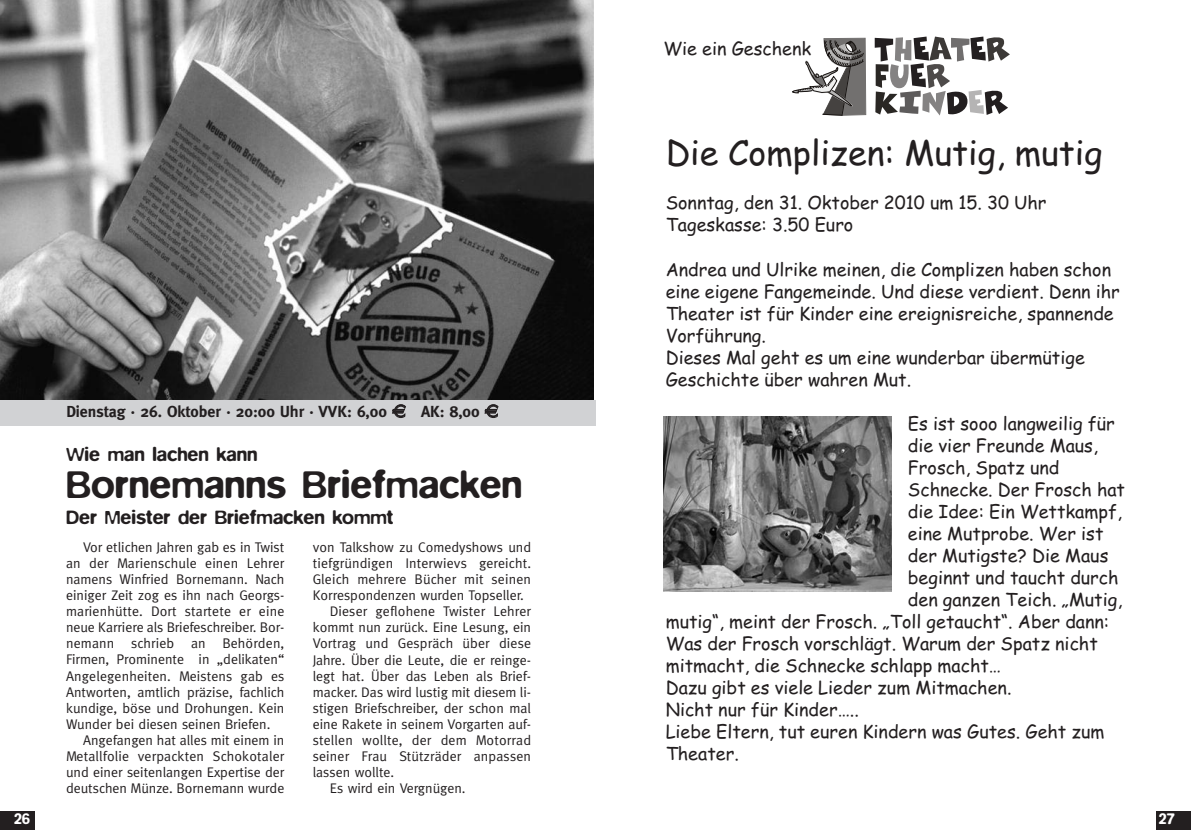
<style>
.page{position:relative;width:1191px;height:840px;background:#fff}
.page>*{position:absolute;margin:0;border:0;box-sizing:border-box;transform-origin:0 0}
.t1{font:500 40px "Blur";color:#231f20}
.t2{font:34px "Comic Sans MS";color:#231f20}
.t3{font:500 20px "Blur";color:#231f20}
.t4{font:18px/22px "Comic Sans MS";color:#231f20}
.t5{font:700 16px "Meta";color:#231f20}
.t6{font:500 16px "Blur";color:#fff}
.t7{font:14px "Meta";color:#231f20}
.s1{font-family:"Eurofont";font-weight:400}
</style>
<div class="page">
<div style="left:1156px;top:810px;width:35px;height:19px;background:#231f20"></div>
<div style="left:0;top:810px;width:34px;height:19px;background:#231f20"></div>
<img style="left:0;top:0;width:593px;height:400px">
<div style="left:0;top:400px;width:595px;height:26px;background:#d1d2d4"></div>
<svg style="left:874px;top:36px;width:136px;height:80px"></svg>
<svg style="left:792px;top:38px;width:74px;height:78px"></svg>
<img style="left:663px;top:416px;width:229px;height:175px">
<p class="t5" style="left:66px;top:402px;width:434px">Dienstag · 26. Oktober · 20:00 Uhr · VVK: 6,00 <span class="s1">D</span> AK: 8,00 <span class="s1">D</span></p>
<h3 class="t3" style="left:66px;top:442px;width:193px">Wie man lachen kann</h3>
<h1 class="t1" style="left:66px;top:460px;width:458px">Bornemanns Briefmacken</h1>
<h3 class="t3" style="left:66px;top:505px;width:329px">Der Meister der Briefmacken kommt</h3>
<p class="t7" style="left:83px;top:539px;width:203px">Vor etlichen Jahren gab es in Twist</p>
<p class="t7" style="left:66px;top:555px;width:220px">an der Marienschule einen Lehrer</p>
<p class="t7" style="left:66px;top:571px;width:220px">namens Winfried Bornemann. Nach</p>
<p class="t7" style="left:66px;top:587px;width:220px">einiger Zeit zog es ihn nach Georgs-</p>
<p class="t7" style="left:66px;top:603px;width:220px">marienhütte. Dort startete er eine</p>
<p class="t7" style="left:66px;top:619px;width:220px">neue Karriere als Briefeschreiber. Bor-</p>
<p class="t7" style="left:66px;top:635px;width:220px">nemann schrieb an Behörden,</p>
<p class="t7" style="left:66px;top:651px;width:220px">Firmen, Prominente in „delikaten“</p>
<p class="t7" style="left:66px;top:667px;width:220px">Angelegenheiten. Meistens gab es</p>
<p class="t7" style="left:66px;top:683px;width:220px">Antworten, amtlich präzise, fachlich</p>
<p class="t7" style="left:66px;top:699px;width:220px">kundige, böse und Drohungen. Kein</p>
<p class="t7" style="left:66px;top:715px;width:206px">Wunder bei diesen seinen Briefen.</p>
<p class="t7" style="left:83px;top:731px;width:203px">Angefangen hat alles mit einem in</p>
<p class="t7" style="left:66px;top:747px;width:220px">Metallfolie verpackten Schokotaler</p>
<p class="t7" style="left:66px;top:763px;width:220px">und einer seitenlangen Expertise der</p>
<p class="t7" style="left:66px;top:779px;width:220px">deutschen Münze. Bornemann wurde</p>
<p class="t7" style="left:313px;top:539px;width:220px">von Talkshow zu Comedyshows und</p>
<p class="t7" style="left:313px;top:555px;width:220px">tiefgründigen Interwievs gereicht.</p>
<p class="t7" style="left:313px;top:571px;width:220px">Gleich mehrere Bücher mit seinen</p>
<p class="t7" style="left:313px;top:587px;width:213px">Korrespondenzen wurden Topseller.</p>
<p class="t7" style="left:330px;top:603px;width:203px">Dieser geflohene Twister Lehrer</p>
<p class="t7" style="left:313px;top:619px;width:220px">kommt nun zurück. Eine Lesung, ein</p>
<p class="t7" style="left:313px;top:635px;width:220px">Vortrag und Gespräch über diese</p>
<p class="t7" style="left:313px;top:651px;width:220px">Jahre. Über die Leute, die er reinge-</p>
<p class="t7" style="left:313px;top:667px;width:220px">legt hat. Über das Leben als Brief-</p>
<p class="t7" style="left:313px;top:683px;width:220px">macker. Das wird lustig mit diesem li-</p>
<p class="t7" style="left:313px;top:699px;width:220px">stigen Briefschreiber, der schon mal</p>
<p class="t7" style="left:313px;top:715px;width:220px">eine Rakete in seinem Vorgarten auf-</p>
<p class="t7" style="left:313px;top:731px;width:220px">stellen wollte, der dem Motorrad</p>
<p class="t7" style="left:313px;top:747px;width:220px">seiner Frau Stützräder anpassen</p>
<p class="t7" style="left:313px;top:763px;width:83px">lassen wollte.</p>
<p class="t7" style="left:330px;top:779px;width:137px">Es wird ein Vergnügen.</p>
<p class="t4" style="left:663px;top:38px;width:149px">Wie ein Geschenk</p>
<h2 class="t2" style="left:665px;top:134px;width:438px">Die Complizen: Mutig, mutig</h2>
<p class="t4" style="left:665px;top:192px;width:382px">Sonntag, den 31. Oktober 2010 um 15. 30 Uhr<br>Tageskasse: 3.50 Euro</p>
<p class="t4" style="left:665px;top:258px;width:456px">Andrea und Ulrike meinen, die Complizen haben schon eine eigene Fangemeinde. Und diese verdient. Denn ihr Theater ist für Kinder eine ereignisreiche, spannende Vorführung.<br>Dieses Mal geht es um eine wunderbar übermütige Geschichte über wahren Mut.</p>
<p class="t4" style="left:908px;top:412px;width:208px">Es ist sooo langweilig für</p>
<p class="t4" style="left:908px;top:434px;width:191px">die vier Freunde Maus,</p>
<p class="t4" style="left:908px;top:456px;width:153px">Frosch, Spatz und</p>
<p class="t4" style="left:908px;top:478px;width:219px">Schnecke. Der Frosch hat</p>
<p class="t4" style="left:908px;top:500px;width:216px">die Idee: Ein Wettkampf,</p>
<p class="t4" style="left:908px;top:522px;width:197px">eine Mutprobe. Wer ist</p>
<p class="t4" style="left:908px;top:544px;width:202px">der Mutigste? Die Maus</p>
<p class="t4" style="left:908px;top:566px;width:212px">beginnt und taucht durch</p>
<p class="t4" style="left:908px;top:588px;width:216px">den ganzen Teich. „Mutig,</p>
<p class="t4" style="left:665px;top:610px;width:445px">mutig“, meint der Frosch. „Toll getaucht“. Aber dann:</p>
<p class="t4" style="left:665px;top:632px;width:433px">Was der Frosch vorschlägt. Warum der Spatz nicht</p>
<p class="t4" style="left:665px;top:654px;width:337px">mitmacht, die Schnecke schlapp macht…</p>
<p class="t4" style="left:665px;top:676px;width:347px">Dazu gibt es viele Lieder zum Mitmachen.</p>
<p class="t4" style="left:665px;top:698px;width:195px">Nicht nur für Kinder…..</p>
<p class="t4" style="left:665px;top:720px;width:440px">Liebe Eltern, tut euren Kindern was Gutes. Geht zum</p>
<p class="t4" style="left:665px;top:742px;width:75px">Theater.</p>
<p class="t6" style="left:14px;top:809px;width:18px">26</p>
<p class="t6" style="left:1159px;top:809px;width:17px">27</p>
</div>
